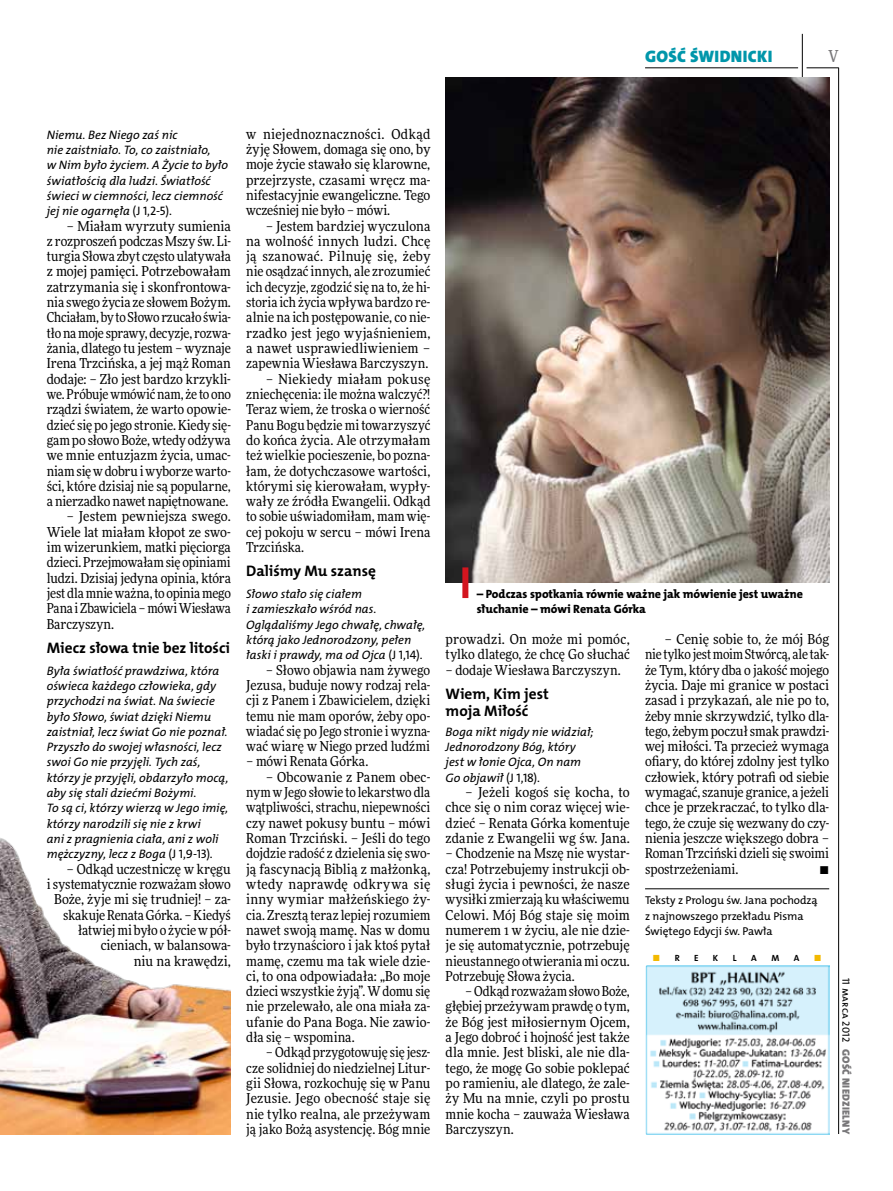
<style>
.page{position:relative;width:893px;height:1191px;background:#fff}
.page>*{position:absolute;margin:0;border:0;box-sizing:border-box;transform-origin:0 0}
.t1{font:16.65px "The Mix HP9 Blk";letter-spacing:.02em;color:#0096aa}
.t2{font:500 16.5px "Freeday Narrow";color:#787779;scale:.9 1}
.t3{font:15.3px/17.7px "The Mix HP7 Bld";color:#000}
.t4{font:13.65px/15.3px "Freeday Narrow News";color:#000;text-align:justify}
.t5{font:12.3px/15.3px "The Mix HP5 Plain IT";color:#000}
.t6{font:12px/15.3px "The Mix HP8 Ex Bld";letter-spacing:-.005em;color:#000}
.t7{font:11.4px/15.3px "The Mix HP5 Plain";letter-spacing:-.005em;color:#000}
.t8{font:10.5px "The Mix HP9 Blk";letter-spacing:.025em;color:#787779}
.t9{font:10.5px "The Mix HP5 Plain";color:#000}
.t10{font:9px "The Mix HP7 Bld";color:#000}
.t11{font:9px "The Mix HP7 Bld";color:#f3b900}
.s1{font-family:"The Mix HP5 Plain"}
.s2{color:#000}
</style>
<div class="page">
<hr style="left:806px;top:68px;width:33px;height:1px;background:#000">
<hr style="left:645px;top:68px;width:153px;height:1px;background:#000">
<hr style="left:838px;top:68px;width:1px;height:1066px;background:#000">
<hr style="left:802px;top:34px;width:1px;height:43px;background:#000">
<img style="left:645px;top:965px;width:184px;height:169px">
<hr style="left:645px;top:888px;width:184px;height:1px;background:#000">
<img style="left:0;top:838px;width:231px;height:296px">
<img style="left:446px;top:77px;width:383px;height:506px">
<div style="left:462px;top:567px;width:6px;height:31px;background:#d3151f"></div>
<p class="t1" style="left:645px;top:46px;width:129px">GOŚĆ ŚWIDNICKI</p>
<p class="t2" style="left:828px;top:46px;width:13px">V</p>
<p class="t5" style="left:47px;top:127px;width:183px">Niemu. Bez Niego zaś nic<br>nie zaistniało. To, co zaistniało,<br>w Nim było życiem. A Życie to było światłością dla ludzi. Światłość świeci w ciemności, lecz ciemność jej nie ogarnęła <span class="s1">(J 1,2-5).</span></p>
<p class="t4" style="left:47px;top:218px;width:186px;text-indent:20px">– Miałam wyrzuty sumienia z rozproszeń podczas Mszy św. Li&shy;turgia Słowa zbyt często ulatywała z mojej pamięci. Potrzebowałam zatrzymania się i skonfrontowa&shy;nia swego życia ze słowem Bożym.<br>Chciałam, by to Słowo rzucało świa&shy;tło na moje sprawy, decyzje, rozwa&shy;żania, dlatego tu jestem – wyznaje Irena Trzcińska, a jej mąż Roman dodaje: – Zło jest bardzo krzykli&shy;we. Próbuje wmówić nam, że to ono rządzi światem, że warto opowie&shy;dzieć się po jego stronie. Kiedy się&shy;gam po słowo Boże, wtedy odżywa we mnie entuzjazm życia, umac&shy;niam się w dobru i wyborze warto&shy;ści, które dzisiaj nie są popularne, a nierzadko nawet napiętnowane.</p>
<p class="t4" style="left:47px;top:509px;width:186px;text-indent:20px">– Jestem pewniejsza swego.<br>Wiele lat miałam kłopot ze swo&shy;im wizerunkiem, matki pięciorga dzieci. Przejmowałam się opiniami ludzi. Dzisiaj jedyna opinia, która jest dla mnie ważna, to opinia mego Pana i Zbawiciela – mówi Wiesława Barczyszyn.</p>
<p class="t3" style="left:47px;top:639px;width:185px">Miecz słowa tnie bez litości</p>
<p class="t5" style="left:47px;top:663px;width:183px">Była światłość prawdziwa, która oświeca każdego człowieka, gdy przychodzi na świat. Na świecie było Słowo, świat dzięki Niemu zaistniał, lecz świat Go nie poznał.<br>Przyszło do swojej własności, lecz swoi Go nie przyjęli. Tych zaś, którzy je przyjęli, obdarzyło mocą, aby się stali dziećmi Bożymi.<br>To są ci, którzy wierzą w Jego imię, którzy narodzili się nie z krwi<br>ani z pragnienia ciała, ani z woli mężczyzny, lecz z Boga <span class="s1">(J 1,9-13).</span></p>
<p class="t4" style="left:47px;top:861px;width:186px;text-align:right">– Odkąd uczestniczę w kręgu<br>i systematycznie rozważam słowo<br>Boże, żyje mi się trudniej! – za&shy;skakuje Renata Górka. – Kiedyś łatwiej mi było o życie w pół&shy;cieniach, w balansowa-<br>niu na krawędzi,</p>
<p class="t4" style="left:246px;top:126px;width:186px">w niejednoznaczności. Odkąd żyję Słowem, domaga się ono, by moje życie stawało się klarowne, przejrzyste, czasami wręcz ma&shy;nifestacyjnie ewangeliczne. Tego wcześniej nie było – mówi.</p>
<p class="t4" style="left:246px;top:218px;width:186px;text-indent:20px">– Jestem bardziej wyczulona na wolność innych ludzi. Chcę ją szanować. Pilnuję się, żeby nie osądzać innych, ale zrozumieć ich decyzje, zgodzić się na to, że hi&shy;storia ich życia wpływa bardzo re&shy;alnie na ich postępowanie, co nie&shy;rzadko jest jego wyjaśnieniem, a nawet usprawiedliwieniem – zapewnia Wiesława Barczyszyn.</p>
<p class="t4" style="left:246px;top:371px;width:186px;text-indent:20px">– Niekiedy miałam pokusę zniechęcenia: ile można walczyć?!<br>Teraz wiem, że troska o wierność Panu Bogu będzie mi towarzyszyć do końca życia. Ale otrzymałam też wielkie pocieszenie, bo pozna&shy;łam, że dotychczasowe wartości, którymi się kierowałam, wypły&shy;wały ze źródła Ewangelii. Odkąd to sobie uświadomiłam, mam wię&shy;cej pokoju w sercu – mówi Irena Trzcińska.</p>
<p class="t3" style="left:246px;top:562px;width:131px">Daliśmy Mu szansę</p>
<p class="t5" style="left:246px;top:586px;width:181px">Słowo stało się ciałem<br>i zamieszkało wśród nas.<br>Oglądaliśmy Jego chwałę, chwałę, którą jako Jednorodzony, pełen łaski i prawdy, ma od Ojca <span class="s1">(J 1,14).</span></p>
<p class="t4" style="left:246px;top:662px;width:186px;text-indent:20px">– Słowo objawia nam żywego Jezusa, buduje nowy rodzaj rela&shy;cji z Panem i Zbawicielem, dzięki temu nie mam oporów, żeby opo&shy;wiadać się po Jego stronie i wyzna&shy;wać wiarę w Niego przed ludźmi</p>
<p class="t4" style="left:246px;top:754px;width:124px">– mówi Renata Górka.</p>
<p class="t4" style="left:246px;top:769px;width:186px;text-indent:20px">– Obcowanie z Panem obec&shy;nym w Jego słowie to lekarstwo dla wątpliwości, strachu, niepewności czy nawet pokusy buntu – mówi Roman Trzciński. – Jeśli do tego dojdzie radość z dzielenia się swo&shy;ją fascynacją Biblią z małżonką, wtedy naprawdę odkrywa się inny wymiar małżeńskiego ży&shy;cia. Zresztą teraz lepiej rozumiem nawet swoją mamę. Nas w domu było trzynaścioro i jak ktoś pytał mamę, czemu ma tak wiele dzie&shy;ci, to ona odpowiadała: „Bo moje dzieci wszystkie żyją”. W domu się nie przelewało, ale ona miała za&shy;ufanie do Pana Boga. Nie zawio&shy;dła się – wspomina.</p>
<p class="t4" style="left:246px;top:1044px;width:186px;text-indent:20px">– Odkąd przygotowuję się jesz&shy;cze solidniej do niedzielnej Litur&shy;gii Słowa, rozkochuję się w Panu Jezusie. Jego obecność staje się nie tylko realna, ale przeżywam ją jako Bożą asystencję. Bóg mnie</p>
<p class="t6" style="left:477px;top:586px;width:328px">– Podczas spotkania równie ważne jak mówienie jest uważne słuchanie – mówi Renata Górka</p>
<p class="t4" style="left:446px;top:631px;width:186px">prowadzi. On może mi pomóc, tylko dlatego, że chcę Go słuchać</p>
<p class="t4" style="left:446px;top:662px;width:177px">– dodaje Wiesława Barczyszyn.</p>
<p class="t3" style="left:446px;top:685px;width:105px">Wiem, Kim jest moja Miłość</p>
<p class="t5" style="left:446px;top:724px;width:150px">Boga nikt nigdy nie widział;<br>Jednorodzony Bóg, który jest w łonie Ojca, On nam<br>Go objawił <span class="s1">(J 1,18).</span></p>
<p class="t4" style="left:446px;top:784px;width:186px;text-indent:20px">– Jeżeli kogoś się kocha, to chce się o nim coraz więcej wie&shy;dzieć – Renata Górka komentuje zdanie z Ewangelii wg św. Jana.</p>
<p class="t4" style="left:446px;top:845px;width:186px">– Chodzenie na Mszę nie wystar&shy;cza! Potrzebujemy instrukcji ob&shy;sługi życia i pewności, że nasze wysiłki zmierzają ku właściwemu Celowi. Mój Bóg staje się moim numerem 1 w życiu, ale nie dzie&shy;je się automatycznie, potrzebuję nieustannego otwierania mi oczu.<br>Potrzebuję Słowa życia.</p>
<p class="t4" style="left:446px;top:983px;width:186px;text-indent:20px">– Odkąd rozważam słowo Boże, głębiej przeżywam prawdę o tym, że Bóg jest miłosiernym Ojcem, a Jego dobroć i hojność jest także dla mnie. Jest bliski, ale nie dla&shy;tego, że mogę Go sobie poklepać po ramieniu, ale dlatego, że zale&shy;ży Mu na mnie, czyli po prostu mnie kocha – zauważa Wiesława Barczyszyn.</p>
<p class="t4" style="left:645px;top:631px;width:186px;text-indent:20px">– Cenię sobie to, że mój Bóg nie tylko jest moim Stwórcą, ale tak&shy;że Tym, który dba o jakość mojego życia. Daje mi granice w postaci zasad i przykazań, ale nie po to, żeby mnie skrzywdzić, tylko dla&shy;tego, żebym poczuł smak prawdzi&shy;wej miłości. Ta przecież wymaga ofiary, do której zdolny jest tylko człowiek, który potrafi od siebie wymagać, szanuje granice, a jeżeli chce je przekraczać, to tylko dla&shy;tego, że czuje się wezwany do czy&shy;nienia jeszcze większego dobra – Roman Trzciński dzieli się swoimi spostrzeżeniami.</p>
<p class="t4" style="left:819px;top:861px;width:11px">•</p>
<p class="t7" style="left:645px;top:893px;width:174px">Teksty z Prologu św. Jana pochodzą z najnowszego przekładu Pisma<br>Świętego Edycji św. Pawła</p>
<p class="t11" style="left:652px;top:952px;width:28px">■ <span class="s2">r</span></p>
<p class="t10" style="left:694px;top:952px;width:6px">e</p>
<p class="t10" style="left:713px;top:952px;width:6px">k</p>
<p class="t10" style="left:733px;top:952px;width:5px">l</p>
<p class="t10" style="left:751px;top:952px;width:7px">a</p>
<p class="t10" style="left:771px;top:952px;width:9px">m</p>
<p class="t10" style="left:794px;top:952px;width:7px">a</p>
<p class="t11" style="left:814px;top:952px;width:9px">■</p>
<p class="t9" style="left:853px;top:977px;width:66px;rotate:90deg">11 marca 2012</p>
<p class="t8" style="left:853px;top:1049px;width:86px;rotate:90deg">GOŚĆ NIEDZIELNY</p>
</div>
